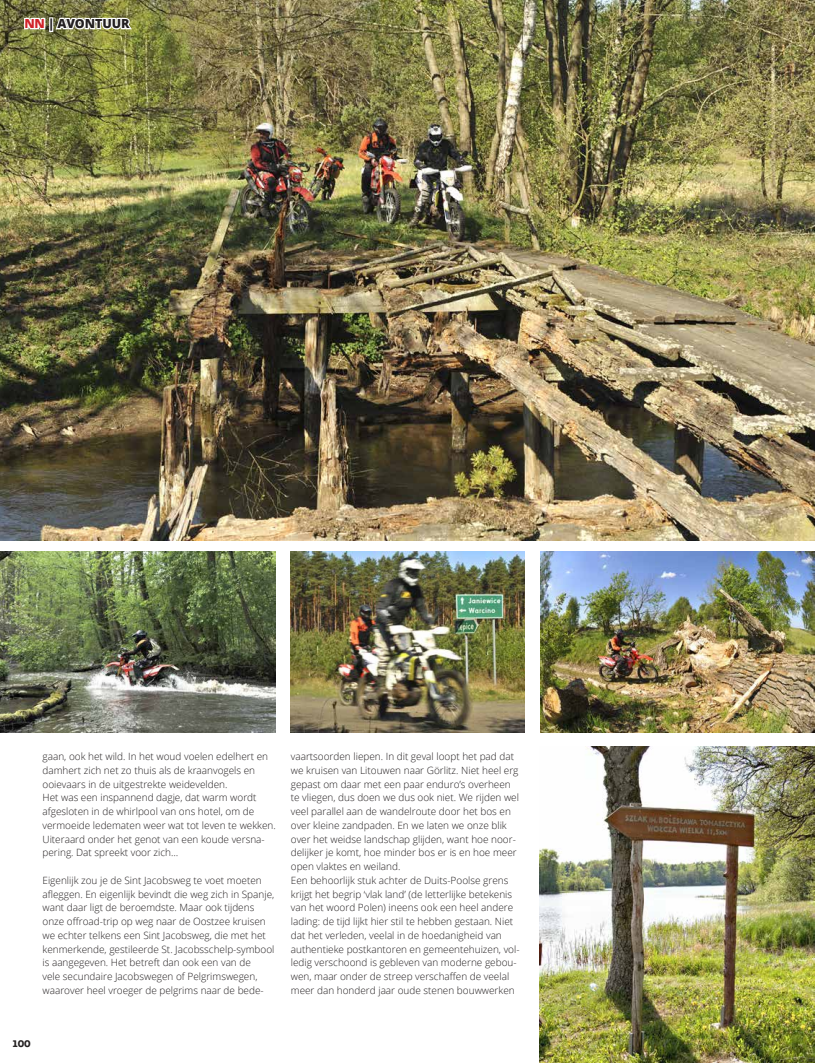
<style>
.page{position:relative;width:815px;height:1063px;background:#fff}
.page>*{position:absolute;margin:0;border:0;box-sizing:border-box;transform-origin:0 0}
.platte_tekst{font:800 12.5px "Open Sans";letter-spacing:-.01em;color:#231f20}
.t1{font:300 10px/13.8px "Open Sans";color:#231f20}
.t2{font:700 10px "American Typewriter";color:#231f20}
.s1{color:#d1232a}
</style>
<div class="page">
<img style="left:0;top:0;width:815px;height:540px">
<svg style="left:23px;top:11px;width:24px;height:25px"></svg>
<div style="left:49px;top:17px;width:4px;height:15px;border:2px solid #fff"></div>
<svg style="left:54px;top:11px;width:80px;height:25px"></svg>
<img style="left:0;top:551px;width:276px;height:181px">
<img style="left:291px;top:551px;width:233px;height:181px">
<img style="left:540px;top:551px;width:275px;height:181px">
<img style="left:539px;top:746px;width:276px;height:317px">
<p class="platte_tekst" style="left:24px;top:14px;width:107px"><span class="s1">NN</span> | AVONTUUR</p>
<p class="t1" style="left:43px;top:749px;width:227px">gaan, ook het wild. In het woud voelen edelhert en damhert zich net zo thuis als de kraanvogels en ooievaars in de uitgestrekte weidevelden.</p>
<p class="t1" style="left:43px;top:790px;width:235px">Het was een inspannend dagje, dat warm wordt afgesloten in de whirlpool van ons hotel, om de vermoeide ledematen weer wat tot leven te wekken.<br>Uiteraard onder het genot van een koude versna&shy;pering. Dat spreekt voor zich…</p>
<p class="t1" style="left:43px;top:873px;width:234px">Eigenlijk zou je de Sint Jacobsweg te voet moeten afleggen. En eigenlijk bevindt die weg zich in Spanje, want daar ligt de beroemdste. Maar ook tijdens onze offroad-trip op weg naar de Oostzee kruisen we echter telkens een Sint Jacobsweg, die met het kenmerkende, gestileerde St. Jacobsschelp-symbool is aangegeven. Het betreft dan ook een van de<br>vele secundaire Jacobswegen of Pelgrimswegen, waarover heel vroeger de pelgrims naar de bede-</p>
<p class="t1" style="left:291px;top:749px;width:230px">vaartsoorden liepen. In dit geval loopt het pad dat we kruisen van Litouwen naar Görlitz. Niet heel erg gepast om daar met een paar enduro’s overheen te vliegen, dus doen we dus ook niet. We rijden wel veel parallel aan de wandelroute door het bos en over kleine zandpaden. En we laten we onze blik over het weidse landschap glijden, want hoe noor&shy;delijker je komt, hoe minder bos er is en hoe meer open vlaktes en weiland.</p>
<p class="t1" style="left:291px;top:873px;width:230px">Een behoorlijk stuk achter de Duits-Poolse grens krijgt het begrip ‘vlak land’ (de letterlijke betekenis van het woord Polen) ineens ook een heel andere lading: de tijd lijkt hier stil te hebben gestaan. Niet dat het verleden, veelal in de hoedanigheid van authentieke postkantoren en gemeentehuizen, vol&shy;ledig verschoond is gebleven van moderne gebou&shy;wen, maar onder de streep verschaffen de veelal meer dan honderd jaar oude stenen bouwwerken</p>
<p class="t2" style="left:12px;top:1035px;width:21px">100</p>
</div>
